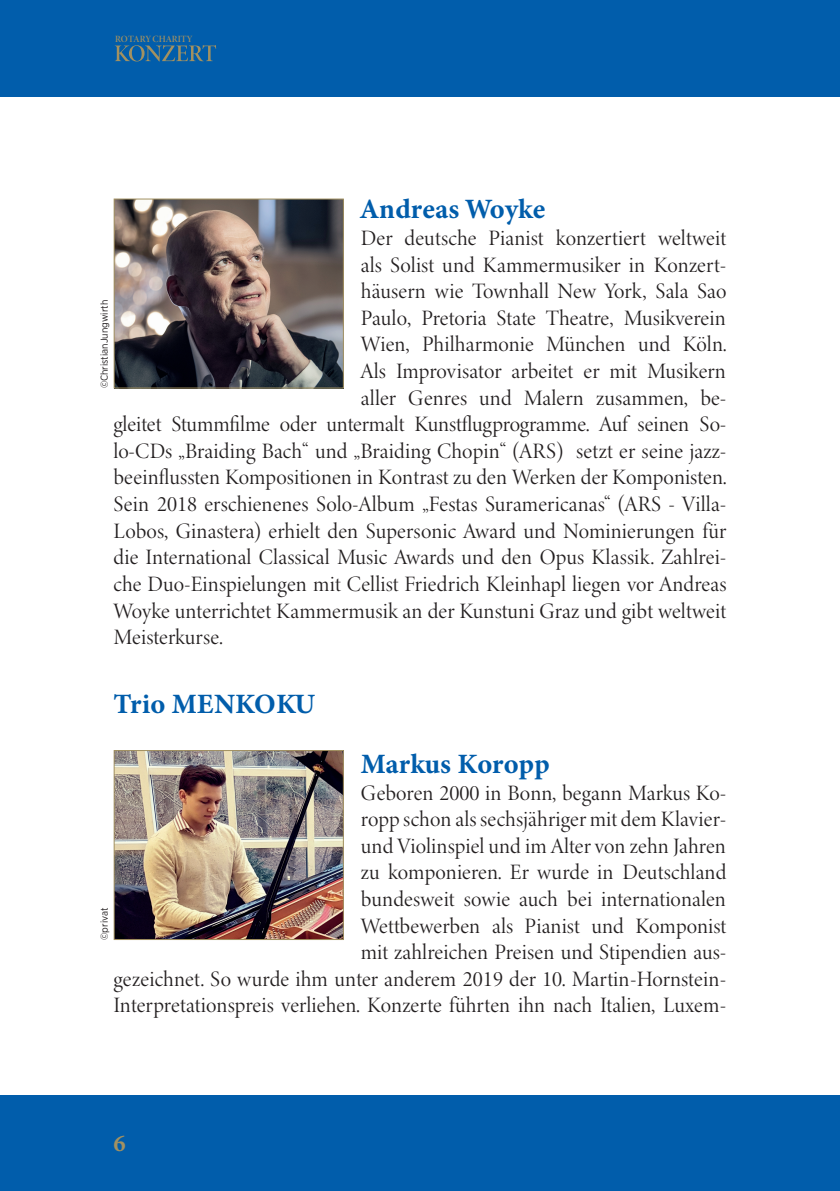
<style>
.page{position:relative;width:840px;height:1191px;background:#fff}
.page>*{position:absolute;margin:0;border:0;box-sizing:border-box;transform-origin:0 0}
.t1{font:28px "Minion Variable Concept";letter-spacing:.025em;color:#015dab}
.t2{font:24px "Minion Variable Concept";color:#a29161}
.t3{font:22px/26.6px "Minion Variable Concept";letter-spacing:-.04em;color:#231f20;text-align:right}
.t4{font:10px "Gotham Narrow";color:#231f20}
.t5{font:9.6px "Minion Variable Concept";letter-spacing:-.01em;color:#a29161}
</style>
<div class="page">
<div style="left:0;top:1094px;width:839px;height:97px;background:#015dab"></div>
<div style="left:0;top:0;width:839px;height:96px;background:#015dab"></div>
<svg style="left:115px;top:45px;width:101px;height:16px"></svg>
<img style="left:116px;top:200px;width:225px;height:186px">
<div style="left:114px;top:198px;width:229px;height:190px;border:1px solid #a29161"></div>
<img style="left:116px;top:752px;width:225px;height:186px">
<div style="left:114px;top:750px;width:229px;height:190px;border:1px solid #a29161"></div>
<p class="t5" style="left:115px;top:32px;width:78px">ROTARY CHARITY</p>
<p class="t1" style="left:360px;top:190px;width:185px">Andreas Woyke</p>
<p class="t3" style="left:360px;top:224px;width:368px">Der deutsche Pianist konzertiert weltweit</p>
<p class="t3" style="left:360px;top:251px;width:367px">als Solist und Kammermusiker in Konzert-</p>
<p class="t3" style="left:360px;top:278px;width:368px">häusern wie Townhall New York, Sala Sao</p>
<p class="t3" style="left:360px;top:304px;width:367px">Paulo, Pretoria State Theatre, Musikverein</p>
<p class="t3" style="left:360px;top:331px;width:368px">Wien, Philharmonie München und Köln.</p>
<p class="t3" style="left:360px;top:357px;width:367px">Als Improvisator arbeitet er mit Musikern</p>
<p class="t3" style="left:360px;top:384px;width:367px">aller Genres und Malern zusammen, be-</p>
<p class="t3" style="left:113px;top:411px;width:615px">gleitet Stummfilme oder untermalt Kunstflugprogramme. Auf seinen So-</p>
<p class="t3" style="left:113px;top:437px;width:615px">lo-CDs „Braiding Bach“ und „Braiding Chopin“ (ARS) setzt er seine jazz-</p>
<p class="t3" style="left:113px;top:464px;width:615px">beeinflussten Kompositionen in Kontrast zu den Werken der Komponisten.</p>
<p class="t3" style="left:113px;top:490px;width:615px">Sein 2018 erschienenes Solo-Album „Festas Suramericanas“ (ARS - Villa-</p>
<p class="t3" style="left:113px;top:517px;width:615px">Lobos, Ginastera) erhielt den Supersonic Award und Nominierungen für</p>
<p class="t3" style="left:113px;top:544px;width:615px">die International Classical Music Awards und den Opus Klassik. Zahlrei-</p>
<p class="t3" style="left:113px;top:570px;width:615px">che Duo-Einspielungen mit Cellist Friedrich Kleinhapl liegen vor Andreas</p>
<p class="t3" style="left:113px;top:597px;width:615px">Woyke unterrichtet Kammermusik an der Kunstuni Graz und gibt weltweit</p>
<p class="t3" style="left:113px;top:623px;width:112px">Meisterkurse.</p>
<p class="t4" style="left:98px;top:388px;width:90px;rotate:-90deg">©ChristianJungwirth</p>
<p class="t1" style="left:113px;top:684px;width:203px">Trio MENKOKU</p>
<p class="t1" style="left:360px;top:744px;width:190px">Markus Koropp</p>
<p class="t3" style="left:113px;top:779px;width:615px">Geboren 2000 in Bonn, begann Markus Ko-<br>ropp schon als sechsjähriger mit dem Klavier-<br>und Violinspiel und im Alter von zehn Jahren<br>zu komponieren. Er wurde in Deutschland<br>bundesweit sowie auch bei internationalen<br>Wettbewerben als Pianist und Komponist<br>mit zahlreichen Preisen und Stipendien aus-<br>gezeichnet. So wurde ihm unter anderem 2019 der 10. Martin-Hornstein-Interpretationspreis verliehen. Konzerte führten ihn nach Italien, Luxem-</p>
<p class="t4" style="left:98px;top:940px;width:34px;rotate:-90deg">©privat</p>
<p class="t2" style="left:113px;top:1126px;width:13px">6</p>
</div>
